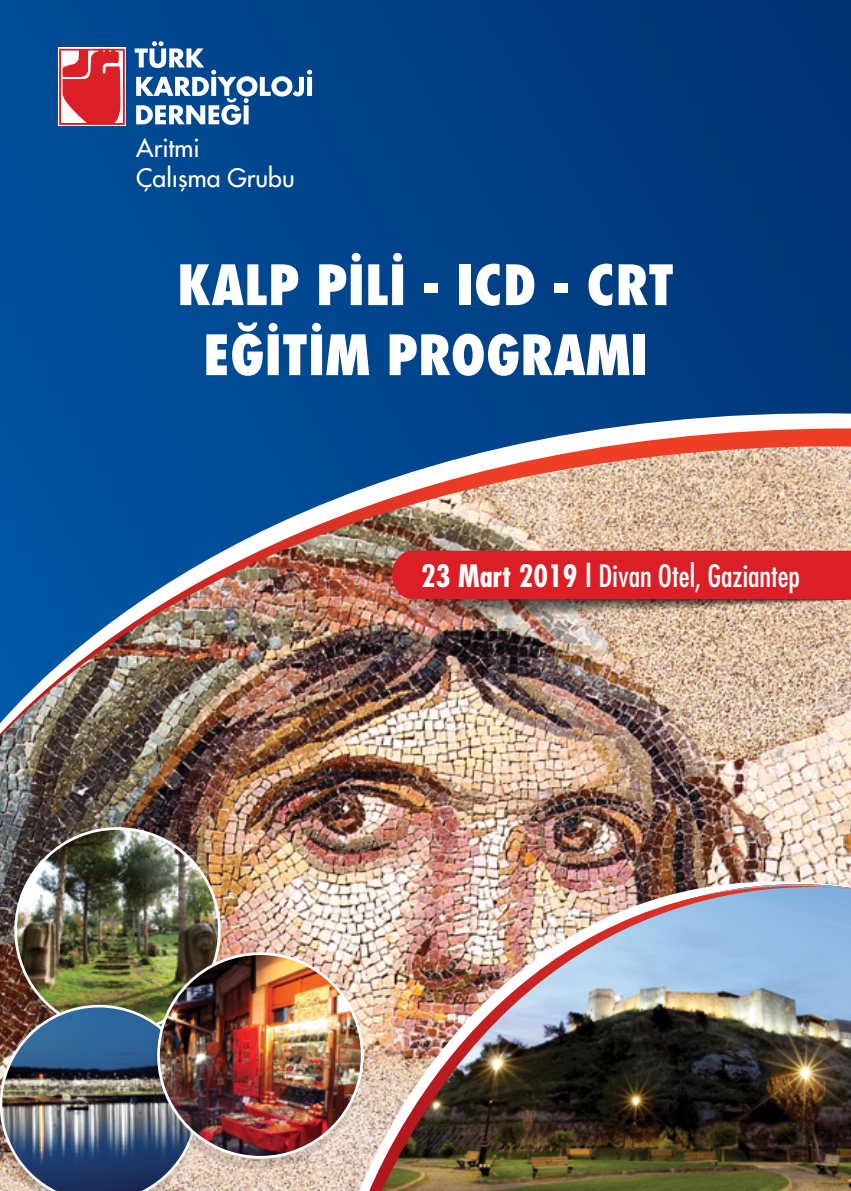
<style>
.page{position:relative;width:851px;height:1191px;background:#fff}
.page>*{position:absolute;margin:0;border:0;box-sizing:border-box;transform-origin:0 0}
.t1{font:54px/70px "Futura Cond Black Tr";color:#fff;text-align:center}
.t2{font:30px "Futura Cond Nr Tr";color:#fff}
.t3{font:24.8px/29.6px "Futura Normal Tr";color:#fff}
.s1{font-family:"Futura Cond Bold Tr"}
</style>
<div class="page">
<img style="left:0;top:736px;width:850px;height:455px">
<img style="left:352px;top:816px;width:498px;height:375px">
<svg style="left:0;top:0;width:850px;height:428px;background:#014389"></svg>
<img style="left:0;top:428px;width:850px;height:308px">
<img style="left:369px;top:882px;width:481px;height:309px">
<svg style="left:135px;top:41px;width:177px;height:84px"></svg>
<div style="left:58px;top:47px;width:68px;height:79px;background:linear-gradient(to bottom,#e0454b,#e0454b)"></div>
<svg style="left:59px;top:49px;width:65px;height:76px"></svg>
<svg style="left:62px;top:49px;width:59px;height:76px"></svg>
<img style="left:392px;top:551px;width:458px;height:73px">
<img style="left:17px;top:830px;width:201px;height:174px">
<svg style="left:0;top:1004px;width:198px;height:187px"></svg>
<img style="left:2px;top:1007px;width:194px;height:184px">
<svg style="left:155px;top:963px;width:206px;height:206px;background:#b5a8a0"></svg>
<svg style="left:157px;top:952px;width:206px;height:206px"></svg>
<img style="left:160px;top:955px;width:201px;height:200px;border-radius:100px">
<p class="t3" style="left:136px;top:133px;width:160px">Aritmi<br>Çalışma Grubu</p>
<p class="t1" style="left:177px;top:249px;width:498px">KALP PİLİ - ICD - CRT<br>EĞİTİM PROGRAMI</p>
<p class="t2" style="left:421px;top:556px;width:380px"><span class="s1">23 Mart 2019 |</span> Divan Otel, Gaziantep</p>
</div>
